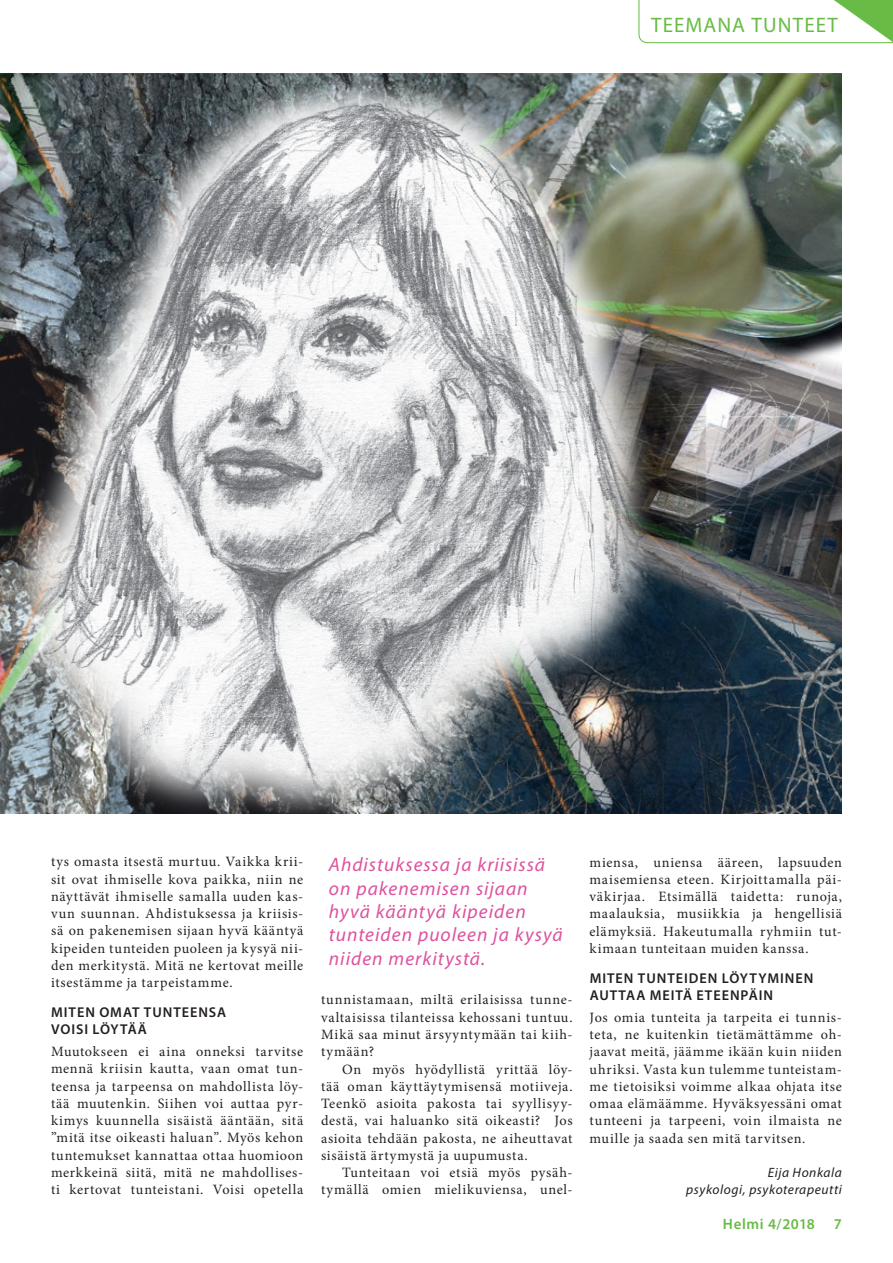
<style>
.page{position:relative;width:893px;height:1263px;background:#fff}
.page>*{position:absolute;margin:0;border:0;box-sizing:border-box;transform-origin:0 0}
.t1{font:21px "Myriad Pro";letter-spacing:.055em;color:#68bc45}
.t2{font:italic 19.5px/23.4px "Myriad Pro";letter-spacing:.05em;color:#dd529e}
.t3{font:600 15px "Myriad Pro";letter-spacing:.04em;color:#68bc45}
.t4{font:14.25px/17.2px "Minion Pro";letter-spacing:.055em;color:#231f20;text-align:justify}
.t5{font:600 14.25px/17.1px "Myriad Pro";letter-spacing:.07em;color:#231f20}
.t6{font:italic 13.5px/17.2px "Myriad Pro";letter-spacing:.04em;color:#231f20;text-align:right}
</style>
<div class="page">
<img style="left:0;top:74px;width:842px;height:739px">
<img style="left:0;top:77px;width:675px;height:737px">
<svg style="left:639px;top:0;width:254px;height:157px"></svg>
<h1 class="t1" style="left:651px;top:12px;width:188px">TEEMANA TUNTEET</h1>
<p class="t4" style="left:51px;top:853px;width:254px">tys omasta itsestä murtuu. Vaikka krii&shy;sit ovat ihmiselle kova paikka, niin ne näyttävät ihmiselle samalla uuden kas&shy;vun suunnan. Ahdistuksessa ja kriisis&shy;sä on pakenemisen sijaan hyvä kääntyä kipeiden tunteiden puoleen ja kysyä nii&shy;den merkitystä. Mitä ne kertovat meille itsestämme ja tarpeistamme.</p>
<p class="t5" style="left:51px;top:1003px;width:177px">MITEN OMAT TUNTEENSA<br>VOISI LÖYTÄÄ</p>
<p class="t4" style="left:51px;top:1043px;width:254px">Muutokseen ei aina onneksi tarvitse mennä kriisin kautta, vaan omat tun&shy;teensa ja tarpeensa on mahdollista löy&shy;tää muutenkin. Siihen voi auttaa pyr&shy;kimys kuunnella sisäistä ääntään, sitä ”mitä itse oikeasti haluan”. Myös kehon tuntemukset kannattaa ottaa huomioon merkkeinä siitä, mitä ne mahdollises&shy;ti kertovat tunteistani. Voisi opetella</p>
<h2 class="t2" style="left:329px;top:853px;width:235px">Ahdistuksessa ja kriisissä on pakenemisen sijaan hyvä kääntyä kipeiden tunteiden puoleen ja kysyä niiden merkitystä.</h2>
<p class="t4" style="left:321px;top:991px;width:253px">tunnistamaan, miltä erilaisissa tunne&shy;valtaisissa tilanteissa kehossani tuntuu.<br>Mikä saa minut ärsyyntymään tai kiih&shy;tymään?</p>
<p class="t4" style="left:321px;top:1060px;width:253px;text-indent:21px">On myös hyödyllistä yrittää löy&shy;tää oman käyttäytymisensä motiiveja.<br>Teenkö asioita pakosta tai syyllisyy&shy;destä, vai haluanko sitä oikeasti? Jos asioita tehdään pakosta, ne aiheuttavat sisäistä ärtymystä ja uupumusta.</p>
<p class="t4" style="left:321px;top:1164px;width:253px;text-align:right">Tunteitaan voi etsiä myös pysäh&shy;tymällä omien mielikuviensa, unel-</p>
<p class="t4" style="left:590px;top:853px;width:254px">miensa, uniensa ääreen, lapsuuden maisemiensa eteen. Kirjoittamalla päi&shy;väkirjaa. Etsimällä taidetta: runoja, maalauksia, musiikkia ja hengellisiä elämyksiä. Hakeutumalla ryhmiin tut&shy;kimaan tunteitaan muiden kanssa.</p>
<p class="t5" style="left:590px;top:969px;width:225px">MITEN TUNTEIDEN LÖYTYMINEN<br>AUTTAA MEITÄ ETEENPÄIN</p>
<p class="t4" style="left:590px;top:1009px;width:254px">Jos omia tunteita ja tarpeita ei tunnis&shy;teta, ne kuitenkin tietämättämme oh&shy;jaavat meitä, jäämme ikään kuin niiden uhriksi. Vasta kun tulemme tunteistam&shy;me tietoisiksi voimme alkaa ohjata itse omaa elämäämme. Hyväksyessäni omat tunteeni ja tarpeeni, voin ilmaista ne muille ja saada sen mitä tarvitsen.</p>
<p class="t6" style="left:686px;top:1163px;width:157px">Eija Honkala<br>psykologi, psykoterapeutti</p>
<p class="t3" style="left:723px;top:1214px;width:94px">HELMI 4/2018</p>
<p class="t3" style="left:834px;top:1214px;width:10px">7</p>
</div>
